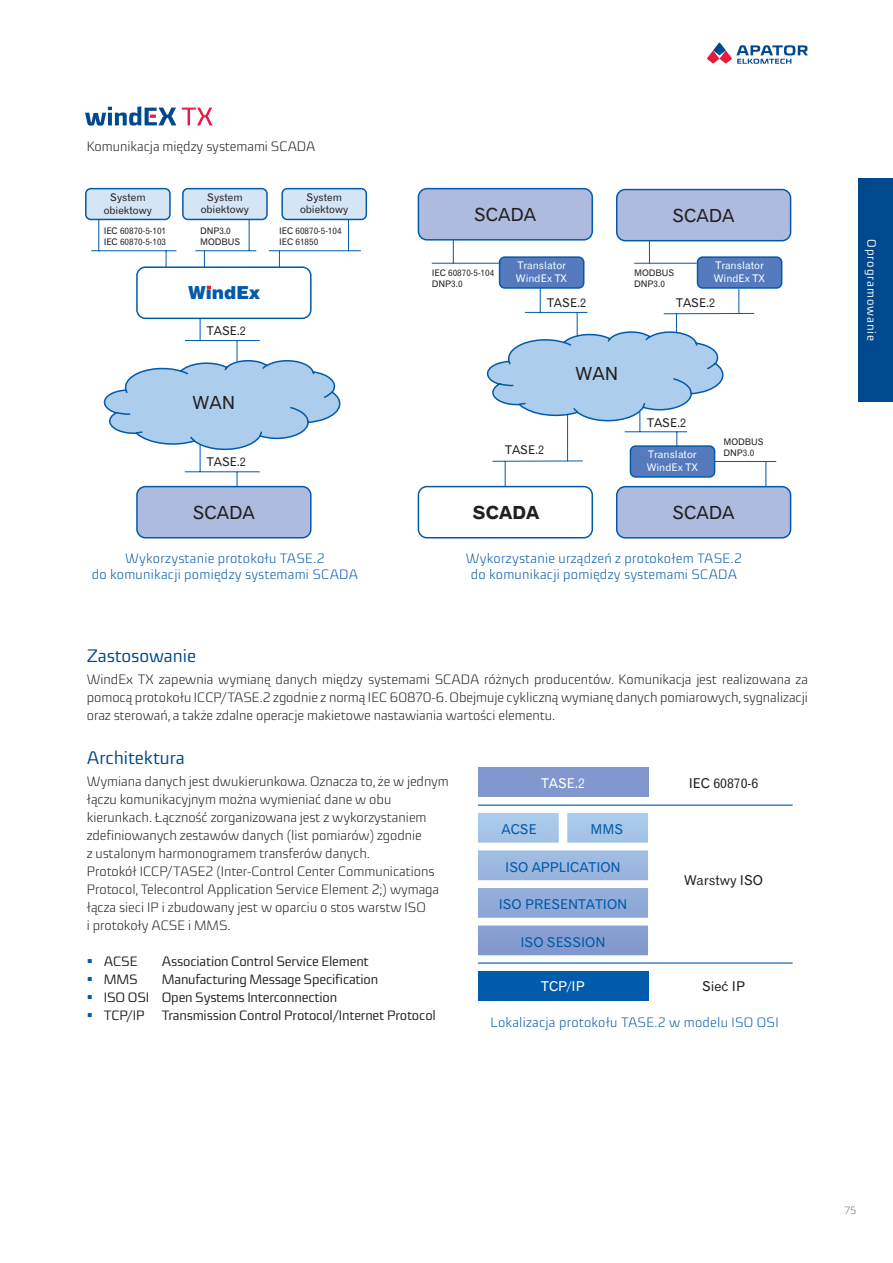
<style>
.page{position:relative;width:893px;height:1263px;background:#fff}
.page>*{position:absolute;margin:0;border:0;box-sizing:border-box;transform-origin:0 0}
.t1{font:18px "Gothic 720 EU";color:#231f20}
._03_Śródtytuł{font:18px "Sica";letter-spacing:-.005em;color:#01498e}
.t2{font:900 18px "Swiss 721 BT";color:#015aaa}
.t3{font:700 18px "Gothic 720 EU";color:#231f20}
._02_Tekst{font:300 13.5px/18px "Sica";color:#231f20}
.Rys{font:300 13.5px/16.2px "Sica";letter-spacing:.02em;color:#015aaa;text-align:center}
.t4{font:13.5px "Sica";letter-spacing:-.01em;color:#231f20}
.t5{font:13.5px "Gothic 720 EU";letter-spacing:-.005em;color:#015aaa}
.t6{font:13.5px "Gothic 720 EU";letter-spacing:-.005em;color:#231f20}
.t7{font:13.5px "Gothic 720 EU";letter-spacing:-.005em;color:#fff}
.t8{font:12px "Gothic 720 EU";letter-spacing:-.005em;color:#231f20}
.Boczna_pagina{font:12px "Sica";letter-spacing:.075em;color:#fff}
.t9{font:10.5px/12.6px "Gothic 720 EU";letter-spacing:-.005em;color:#fff}
.t10{font:10.5px/12.5px "Gothic 720 EU";color:#231f20;text-align:center}
.t11{font:300 10.5px "Sica";color:#6c6d70}
.t12{font:9px/10.8px "Gothic 720 EU";letter-spacing:-.005em;color:#231f20}
</style>
<div class="page">
<svg style="left:707px;top:42px;width:101px;height:22px"></svg>
<div style="left:859px;top:179px;width:34px;height:223px;background:#01498e"></div>
<div style="left:86px;top:189px;width:84px;height:30px;background:#d4e5f5;border-radius:5px"></div>
<div style="left:85px;top:188px;width:86px;height:32px;border:2px solid #015aaa;border-radius:5px"></div>
<div style="left:183px;top:189px;width:84px;height:30px;background:#d4e5f5;border-radius:5px"></div>
<div style="left:182px;top:188px;width:86px;height:32px;border:2px solid #015aaa;border-radius:5px"></div>
<div style="left:282px;top:189px;width:84px;height:30px;background:#d4e5f5;border-radius:5px"></div>
<div style="left:281px;top:188px;width:86px;height:32px;border:2px solid #015aaa;border-radius:5px"></div>
<div style="left:136px;top:266px;width:176px;height:53px;border:2px solid #015aaa;border-radius:9px"></div>
<div style="left:137px;top:487px;width:174px;height:51px;background:#aebade;border-radius:9px"></div>
<div style="left:136px;top:486px;width:176px;height:52px;border:2px solid #015aaa;border-radius:9px"></div>
<div style="left:418px;top:189px;width:174px;height:51px;background:#aebade;border-radius:9px"></div>
<div style="left:418px;top:188px;width:175px;height:53px;border:2px solid #015aaa;border-radius:9px"></div>
<div style="left:617px;top:190px;width:174px;height:51px;background:#aebade;border-radius:9px"></div>
<div style="left:616px;top:189px;width:175px;height:52px;border:2px solid #015aaa;border-radius:9px"></div>
<div style="left:418px;top:486px;width:175px;height:52px;border:2px solid #015aaa;border-radius:9px"></div>
<div style="left:617px;top:487px;width:174px;height:51px;background:#aebade;border-radius:9px"></div>
<div style="left:616px;top:486px;width:175px;height:53px;border:2px solid #015aaa;border-radius:9px"></div>
<div style="left:500px;top:257px;width:84px;height:31px;background:#557bbe;border-radius:5px"></div>
<div style="left:499px;top:256px;width:85px;height:33px;border:2px solid #015aaa;border-radius:5px"></div>
<div style="left:697px;top:257px;width:85px;height:31px;background:#557bbe;border-radius:5px"></div>
<div style="left:697px;top:256px;width:85px;height:33px;border:2px solid #015aaa;border-radius:5px"></div>
<div style="left:630px;top:446px;width:85px;height:31px;background:#557bbe;border-radius:5px"></div>
<div style="left:630px;top:445px;width:85px;height:33px;border:2px solid #015aaa;border-radius:5px"></div>
<hr style="left:91px;top:250px;width:85px;height:1px;background:#015aaa">
<hr style="left:195px;top:250px;width:61px;height:1px;background:#015aaa">
<hr style="left:269px;top:250px;width:92px;height:1px;background:#015aaa">
<hr style="left:98px;top:219px;width:1px;height:32px;background:#015aaa">
<hr style="left:432px;top:263px;width:69px;height:1px;background:#015aaa">
<svg style="left:453px;top:240px;width:1px;height:23px"></svg>
<hr style="left:634px;top:263px;width:63px;height:1px;background:#015aaa">
<svg style="left:649px;top:240px;width:1px;height:23px"></svg>
<hr style="left:249px;top:219px;width:1px;height:32px;background:#015aaa">
<hr style="left:348px;top:219px;width:1px;height:32px;background:#015aaa">
<svg style="left:166px;top:251px;width:1px;height:16px"></svg>
<hr style="left:664px;top:313px;width:90px;height:1px;background:#015aaa">
<svg style="left:738px;top:289px;width:1px;height:24px"></svg>
<svg style="left:486px;top:288px;width:242px;height:158px"></svg>
<hr style="left:492px;top:461px;width:91px;height:1px;background:#015aaa">
<hr style="left:567px;top:414px;width:1px;height:47px;background:#015aaa">
<svg style="left:505px;top:462px;width:1px;height:25px"></svg>
<hr style="left:714px;top:461px;width:62px;height:1px;background:#015aaa">
<svg style="left:765px;top:462px;width:1px;height:25px"></svg>
<svg style="left:204px;top:251px;width:1px;height:16px"></svg>
<svg style="left:279px;top:251px;width:1px;height:16px"></svg>
<svg style="left:103px;top:318px;width:238px;height:169px"></svg>
<div style="left:478px;top:767px;width:170px;height:30px;background:#8197cd"></div>
<svg style="left:478px;top:813px;width:170px;height:142px"></svg>
<div style="left:478px;top:971px;width:170px;height:29px;background:#015aaa"></div>
<hr style="left:478px;top:804px;width:315px;height:2px;background:#015aaa">
<hr style="left:478px;top:962px;width:315px;height:2px;background:#015aaa">
<svg style="left:182px;top:108px;width:31px;height:17px"></svg>
<svg style="left:85px;top:106px;width:91px;height:20px"></svg>
<p class="_02_Tekst" style="left:87px;top:137px;width:230px">Komunikacja między systemami SCADA</p>
<p class="t10" style="left:104px;top:192px;width:50px">System obiektowy</p>
<p class="t10" style="left:201px;top:191px;width:50px">System obiektowy</p>
<p class="t10" style="left:300px;top:191px;width:50px">System obiektowy</p>
<p class="t12" style="left:104px;top:225px;width:64px">IEC 60870-5-101<br>IEC 60870-5-103</p>
<p class="t12" style="left:200px;top:225px;width:42px">DNP3.0<br>MODBUS</p>
<p class="t12" style="left:279px;top:225px;width:64px">IEC 60870-5-104<br>IEC 61850</p>
<p class="t2" style="left:188px;top:282px;width:73px">WindEx</p>
<p class="t8" style="left:207px;top:323px;width:41px">TASE.2</p>
<p class="t1" style="left:192px;top:392px;width:44px">WAN</p>
<p class="t8" style="left:207px;top:454px;width:41px">TASE.2</p>
<p class="t1" style="left:193px;top:501px;width:64px">SCADA</p>
<p class="t1" style="left:474px;top:203px;width:64px">SCADA</p>
<p class="t1" style="left:672px;top:204px;width:64px">SCADA</p>
<p class="t9" style="left:516px;top:259px;width:53px">Translator<br>WindEx TX</p>
<p class="t9" style="left:714px;top:259px;width:53px">Translator<br>WindEx TX</p>
<p class="t12" style="left:432px;top:268px;width:64px">IEC 60870-5-104<br>DNP3.0</p>
<p class="t12" style="left:634px;top:268px;width:42px">MODBUS<br>DNP3.0</p>
<p class="t8" style="left:547px;top:295px;width:41px">TASE.2</p>
<p class="t8" style="left:505px;top:443px;width:41px">TASE.2</p>
<p class="t1" style="left:575px;top:363px;width:44px">WAN</p>
<p class="t8" style="left:676px;top:295px;width:41px">TASE.2</p>
<p class="t8" style="left:647px;top:415px;width:41px">TASE.2</p>
<p class="t9" style="left:647px;top:449px;width:53px">Translator<br>WindEx TX</p>
<p class="t12" style="left:723px;top:437px;width:42px">MODBUS<br>DNP3.0</p>
<p class="t3" style="left:473px;top:501px;width:68px">SCADA</p>
<p class="t1" style="left:672px;top:501px;width:64px">SCADA</p>
<p class="Rys" style="left:92px;top:550px;width:268px">Wykorzystanie protokołu TASE.2<br>do komunikacji pomiędzy systemami SCADA</p>
<p class="Rys" style="left:466px;top:550px;width:278px">Wykorzystanie urządzeń z protokołem TASE.2 do komunikacji pomiędzy systemami SCADA</p>
<p class="_03_Śródtytuł" style="left:87px;top:643px;width:111px">Zastosowanie</p>
<p class="_02_Tekst" style="left:87px;top:670px;width:723px;text-align:justify">WindEx TX zapewnia wymianę danych między systemami SCADA różnych producentów. Komunikacja jest realizowana za pomocą protokołu ICCP/TASE.2 zgodnie z normą IEC 60870-6. Obejmuje cykliczną wymianę danych pomiarowych, sygnalizacji oraz sterowań, a także zdalne operacje makietowe nastawiania wartości elementu.</p>
<p class="_03_Śródtytuł" style="left:87px;top:745px;width:99px">Architektura</p>
<p class="_02_Tekst" style="left:87px;top:772px;width:364px">Wymiana danych jest dwukierunkowa. Oznacza to, że w jednym łączu komunikacyjnym można wymieniać dane w obu kierunkach. Łączność zorganizowana jest z wykorzystaniem zdefiniowanych zestawów danych (list pomiarów) zgodnie<br>z ustalonym harmonogramem transferów danych.</p>
<p class="_02_Tekst" style="left:87px;top:862px;width:354px">Protokół ICCP/TASE2 (Inter-Control Center Communications Protocol, Telecontrol Application Service Element 2;) wymaga łącza sieci IP i zbudowany jest w oparciu o stos warstw ISO<br>i protokoły ACSE i MMS.</p>
<p class="t4" style="left:104px;top:952px;width:35px">ACSE</p>
<p class="t4" style="left:162px;top:952px;width:209px">Association Control Service Element</p>
<p class="t4" style="left:104px;top:970px;width:36px">MMS</p>
<p class="t4" style="left:162px;top:970px;width:218px">Manufacturing Message Specification</p>
<p class="t4" style="left:104px;top:988px;width:235px">ISO OSI Open Systems Interconnection</p>
<p class="t4" style="left:104px;top:1006px;width:43px">TCP/IP</p>
<p class="t4" style="left:162px;top:1006px;width:276px">Transmission Control Protocol/Internet Protocol</p>
<p class="t7" style="left:541px;top:775px;width:45px">TASE.2</p>
<p class="t6" style="left:689px;top:775px;width:71px">IEC 60870-6</p>
<p class="t5" style="left:501px;top:821px;width:37px">ACSE</p>
<p class="t5" style="left:591px;top:821px;width:34px">MMS</p>
<p class="t5" style="left:505px;top:859px;width:117px">ISO APPLICATION</p>
<p class="t6" style="left:684px;top:872px;width:81px">Warstwy ISO</p>
<p class="t5" style="left:499px;top:896px;width:130px">ISO PRESENTATION</p>
<p class="t5" style="left:520px;top:934px;width:87px">ISO SESSION</p>
<p class="t7" style="left:541px;top:978px;width:45px">TCP/IP</p>
<p class="t6" style="left:702px;top:978px;width:45px">Sieć IP</p>
<p class="Rys" style="left:490px;top:1014px;width:290px">Lokalizacja protokołu TASE.2 w modelu ISO OSI</p>
<p class="Boczna_pagina" style="left:880px;top:239px;width:103px;rotate:90deg">Oprogramowanie</p>
<p class="t11" style="left:844px;top:1202px;width:13px">75</p>
</div>
